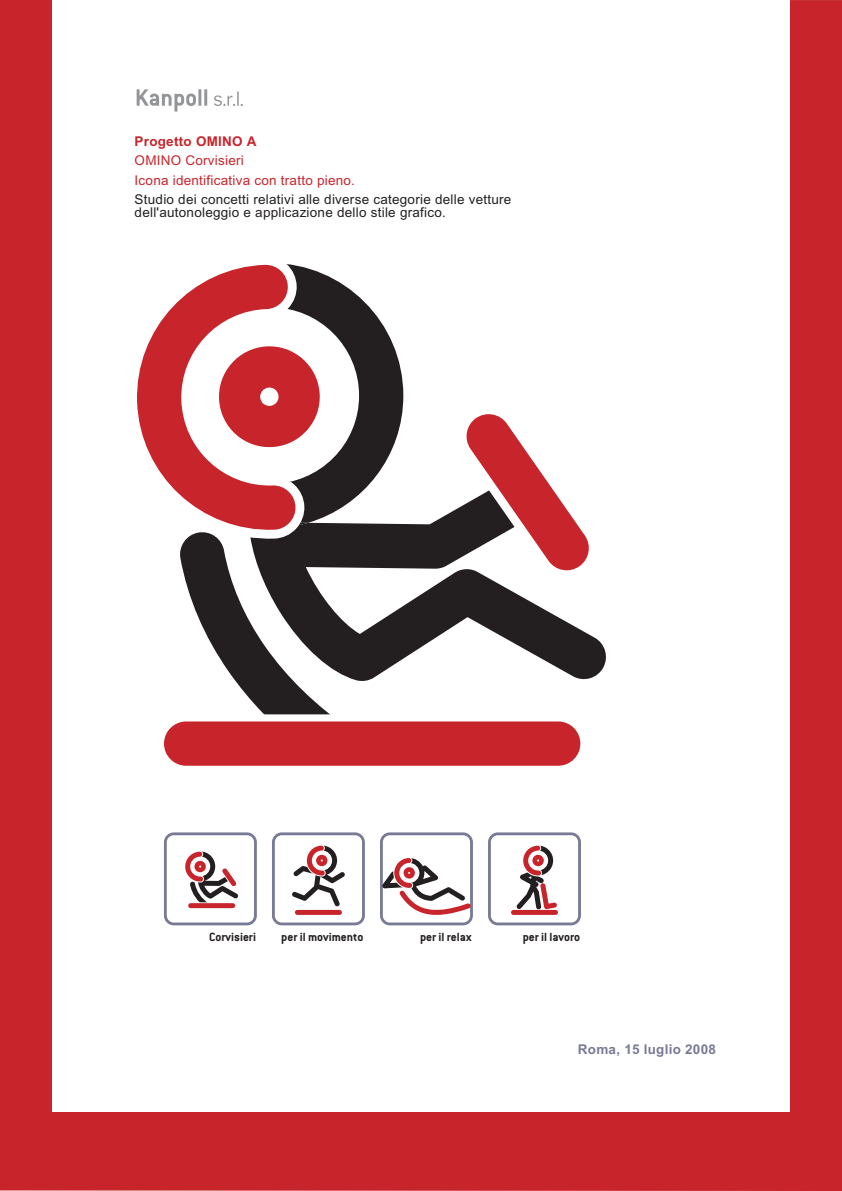
<style>
.page{position:relative;width:842px;height:1191px;background:#c8242b}
.page>*{position:absolute;margin:0;border:0;box-sizing:border-box;transform-origin:0 0}
.t1{font:13.5px/19.2px "M Arial";letter-spacing:.02em;color:#231f20}
.t2{font:700 13.5px "M Arial";letter-spacing:.02em;color:#787a96}
.t3{font:700 13px "Conduit ITC";color:#231f20}
.s1{font-weight:700;color:#c8242b}
.s2{color:#c8242b}
</style>
<div class="page">
<div style="left:52px;top:0;width:738px;height:1112px;background:#fff"></div>
<svg style="left:137px;top:89px;width:59px;height:23px"></svg>
<hr style="left:198px;top:89px;width:3px;height:17px;background:#939598">
<hr style="left:204px;top:89px;width:3px;height:17px;background:#939598">
<svg style="left:214px;top:91px;width:29px;height:15px"></svg>
<svg style="left:305px;top:510px;width:301px;height:171px;fill:#231f20"></svg>
<svg style="left:305px;top:267px;width:98px;height:259px;fill:#231f20"></svg>
<svg style="left:180px;top:530px;width:181px;height:184px;fill:#231f20"></svg>
<svg style="left:454px;top:414px;width:147px;height:169px"></svg>
<svg style="left:180px;top:265px;width:125px;height:276px"></svg>
<svg style="left:137px;top:264px;width:159px;height:268px"></svg>
<svg style="left:217px;top:345px;width:103px;height:103px"></svg>
<div style="left:164px;top:721px;width:416px;height:44px;background:#c8242b;border-radius:22px"></div>
<svg style="left:164px;top:832px;width:93px;height:93px"></svg>
<svg style="left:272px;top:832px;width:93px;height:93px"></svg>
<svg style="left:380px;top:832px;width:93px;height:93px"></svg>
<svg style="left:488px;top:832px;width:93px;height:93px"></svg>
<p class="t1" style="left:135px;top:133px;width:378px"><span class="s1">Progetto OMINO A<br></span><span class="s2">OMINO Corvisieri<br>Icona identificativa con tratto pieno.<br></span>Studio dei concetti relativi alle diverse categorie delle vetture</p>
<p class="t1" style="left:135px;top:204px;width:313px">dell'autonoleggio e applicazione dello stile grafico.</p>
<p class="t3" style="left:209px;top:932px;width:48px">Corvisieri</p>
<p class="t3" style="left:281px;top:932px;width:84px">per il movimento</p>
<p class="t3" style="left:420px;top:932px;width:53px">per il relax</p>
<p class="t3" style="left:523px;top:932px;width:59px">per il lavoro</p>
<p class="t2" style="left:578px;top:1043px;width:139px">Roma, 15 luglio 2008</p>
</div>
